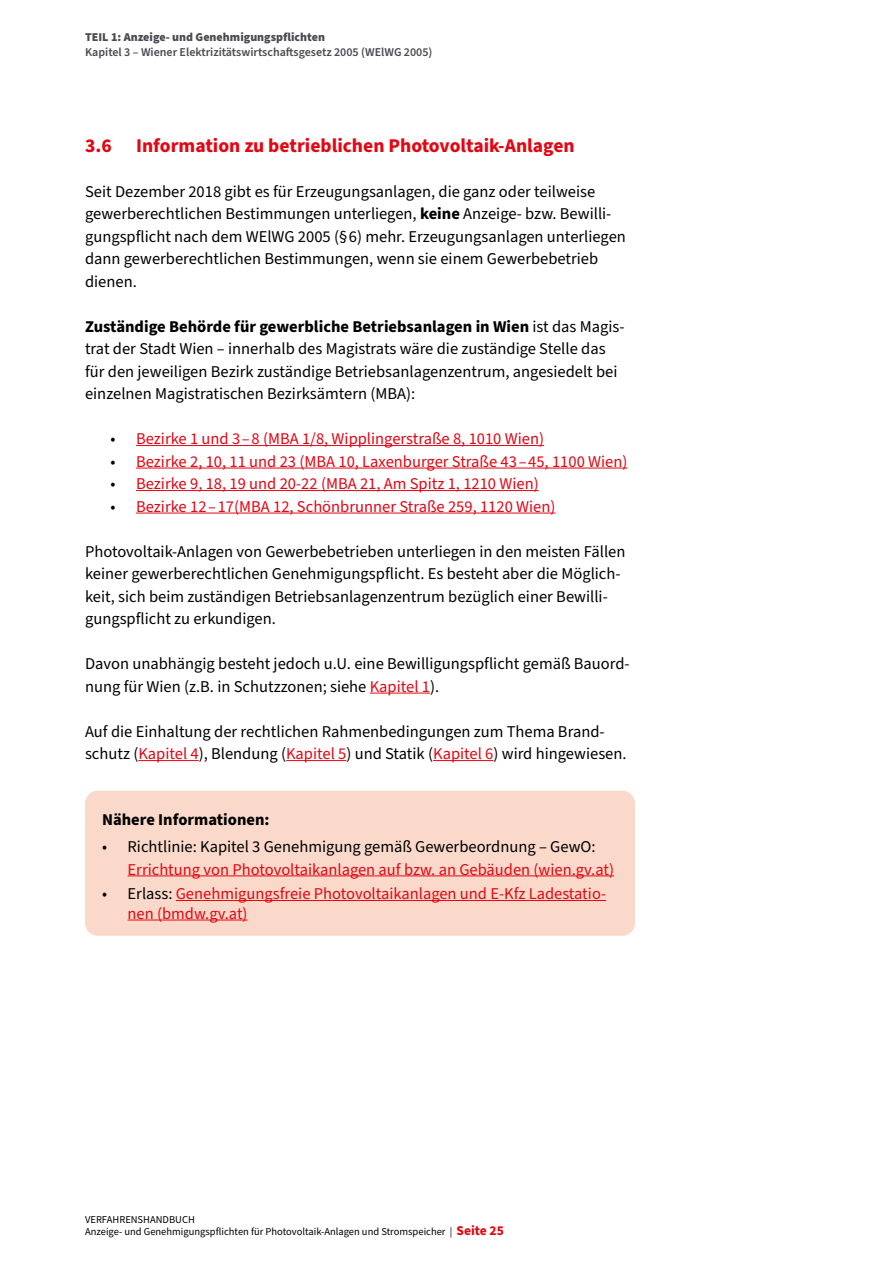
<style>
.page{position:relative;width:893px;height:1263px;background:#fff}
.page>*{position:absolute;margin:0;border:0;box-sizing:border-box;transform-origin:0 0}
.t1{font:700 19.5px "Source Sans Pro";color:#e30613}
.Base_Copy{font:16.5px/22.5px "Source Sans Pro";color:#000}
.Aufzählung_Infobox{font:16.5px/22.5px "Source Sans Pro";color:#e30613}
.Aufzählung_Infobox-2{font:700 16.5px "Source Sans Pro";color:#000}
.t2{font:600 12px "Source Sans Pro";color:#4c4a50}
.t3{font:900 12px "Source Sans Pro";color:#4c4a50}
.t4{font:10.5px/12px "Source Sans Pro";color:#000}
.s1{font-weight:700}
.s2{color:#000}
.s3{color:#e30613}
.s4{font-weight:700;font-size:13.5px;color:#e30613}
</style>
<div class="page">
<hr style="left:136px;top:445px;width:408px;height:1px;background:#e30613">
<hr style="left:136px;top:468px;width:491px;height:1px;background:#e30613">
<hr style="left:136px;top:490px;width:403px;height:1px;background:#e30613">
<hr style="left:136px;top:513px;width:419px;height:1px;background:#e30613">
<hr style="left:370px;top:693px;width:60px;height:1px;background:#e30613">
<hr style="left:138px;top:760px;width:61px;height:1px;background:#e30613">
<hr style="left:286px;top:760px;width:60px;height:1px;background:#e30613">
<hr style="left:433px;top:760px;width:60px;height:1px;background:#e30613">
<div style="left:85px;top:791px;width:550px;height:145px;background:#fbd9ca;border-radius:13px"></div>
<hr style="left:128px;top:875px;width:486px;height:1px;background:#e30613">
<hr style="left:176px;top:900px;width:430px;height:1px;background:#e30613">
<hr style="left:128px;top:919px;width:120px;height:1px;background:#e30613">
<p class="t3" style="left:85px;top:29px;width:241px">TEIL 1: Anzeige- und Genehmigungspflichten</p>
<p class="t2" style="left:85px;top:44px;width:349px">Kapitel 3 – Wiener Elektrizitätswirtschaftsgesetz 2005 (WElWG 2005)</p>
<h2 class="t1" style="left:85px;top:132px;width:491px">3.6 Information zu betrieblichen Photovoltaik-Anlagen</h2>
<p class="Base_Copy" style="left:85px;top:181px;width:542px">Seit Dezember 2018 gibt es für Erzeugungsanlagen, die ganz oder teilweise gewerberechtlichen Bestimmungen unterliegen, <span class="s1">keine</span> Anzeige- bzw. Bewilli&shy;gungspflicht nach dem WElWG 2005 (§ 6) mehr. Erzeugungsanlagen unterliegen dann gewerberechtlichen Bestimmungen, wenn sie einem Gewerbebetrieb dienen.</p>
<p class="Base_Copy" style="left:85px;top:316px;width:541px"><span class="s1">Zuständige Behörde für gewerbliche Betriebsanlagen in Wien</span> ist das Magis&shy;trat der Stadt Wien – innerhalb des Magistrats wäre die zuständige Stelle das für den jeweiligen Bezirk zuständige Betriebsanlagenzentrum, angesiedelt bei einzelnen Magistratischen Bezirksämtern (MBA):</p>
<p class="Aufzählung_Infobox" style="left:111px;top:428px;width:435px"><span class="s2">•</span> Bezirke 1 und 3 – 8 (MBA 1/8, Wipplingerstraße 8, 1010 Wien)</p>
<p class="Aufzählung_Infobox" style="left:111px;top:451px;width:518px"><span class="s2">•</span> Bezirke 2, 10, 11 und 23 (MBA 10, Laxenburger Straße 43 – 45, 1100 Wien)</p>
<p class="Aufzählung_Infobox" style="left:111px;top:473px;width:430px"><span class="s2">•</span> Bezirke 9, 18, 19 und 20-22 (MBA 21, Am Spitz 1, 1210 Wien)</p>
<p class="Aufzählung_Infobox" style="left:111px;top:496px;width:446px"><span class="s2">•</span> Bezirke 12 – 17(MBA 12, Schönbrunner Straße 259, 1120 Wien)</p>
<p class="Base_Copy" style="left:85px;top:541px;width:542px">Photovoltaik-Anlagen von Gewerbebetrieben unterliegen in den meisten Fällen keiner gewerberechtlichen Genehmigungspflicht. Es besteht aber die Möglich&shy;keit, sich beim zuständigen Betriebsanlagenzentrum bezüglich einer Bewilli&shy;gungspflicht zu erkundigen.</p>
<p class="Base_Copy" style="left:85px;top:653px;width:546px">Davon unabhängig besteht jedoch u.U. eine Bewilligungspflicht gemäß Bauord&shy;nung für Wien (z.B. in Schutzzonen; siehe <span class="s3">Kapitel 1</span>).</p>
<p class="Base_Copy" style="left:85px;top:721px;width:543px">Auf die Einhaltung der rechtlichen Rahmenbedingungen zum Thema Brand&shy;schutz (<span class="s3">Kapitel 4</span>), Blendung (<span class="s3">Kapitel 5</span>) und Statik (<span class="s3">Kapitel 6</span>) wird hingewiesen.</p>
<p class="Aufzählung_Infobox-2" style="left:102px;top:808px;width:169px">Nähere Informationen:</p>
<p class="Aufzählung_Infobox" style="left:128px;top:836px;width:488px;text-indent:-26px"><span class="s2">• Richtlinie: Kapitel 3 Genehmigung gemäß Gewerbeordnung – GewO:<br></span>Errichtung von Photovoltaikanlagen auf bzw. an Gebäuden (wien.gv.at)</p>
<p class="Aufzählung_Infobox" style="left:128px;top:884px;width:480px;line-height:19.5px;text-indent:-26px"><span class="s2">• Erlass:</span> Genehmigungsfreie Photovoltaikanlagen und E-Kfz Ladestatio&shy;nen (bmdw.gv.at)</p>
<p class="t4" style="left:85px;top:1214px;width:420px">VERFAHRENSHANDBUCH<br>Anzeige- und Genehmigungspflichten für Photovoltaik-Anlagen und Stromspeicher | <span class="s4">Seite 25</span></p>
</div>
